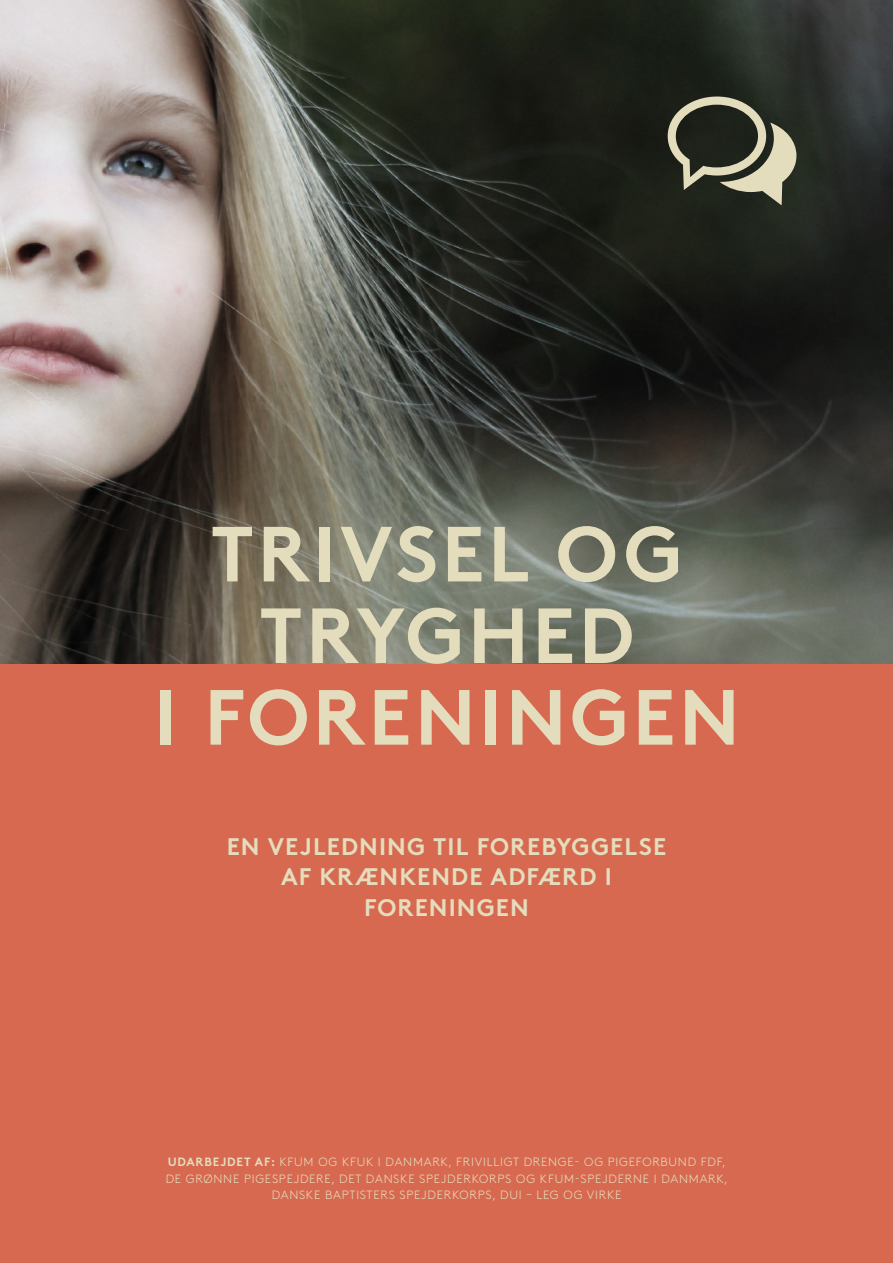
<style>
.page{position:relative;width:893px;height:1263px;background:#d76950}
.page>*{position:absolute;margin:0;border:0;box-sizing:border-box;transform-origin:0 0}
.t1{font:700 78px/81.6px "Brown";letter-spacing:.045em;color:#e4ddbd;text-align:center}
.t2{font:700 24px/30.6px "Brown";letter-spacing:.045em;color:#e4ddbd;text-align:center}
.t3{font:300 12px/16.5px "Brown";letter-spacing:.065em;color:#e4ddbd;text-align:center}
.s1{font-weight:700}
</style>
<div class="page">
<img style="left:0;top:0;width:893px;height:663px">
<svg style="left:668px;top:97px;width:128px;height:108px;background:#5c5d4e"></svg>
<p class="t1" style="left:154px;top:505px;width:588px">TRIVSEL OG<br>TRYGHED<br>I FORENINGEN</p>
<p class="t2" style="left:227px;top:828px;width:441px">EN VEJLEDNING TIL FOREBYGGELSE<br>AF KRÆNKENDE ADFÆRD I<br>FORENINGEN</p>
<p class="t3" style="left:166px;top:1153px;width:564px"><span class="s1">UDARBEJDET AF:</span> KFUM OG KFUK I DANMARK, FRIVILLIGT DRENGE- OG PIGEFORBUND FDF,<br>DE GRØNNE PIGESPEJDERE, DET DANSKE SPEJDERKORPS OG KFUM-SPEJDERNE I DANMARK,<br>DANSKE BAPTISTERS SPEJDERKORPS, DUI – LEG OG VIRKE</p>
</div>
